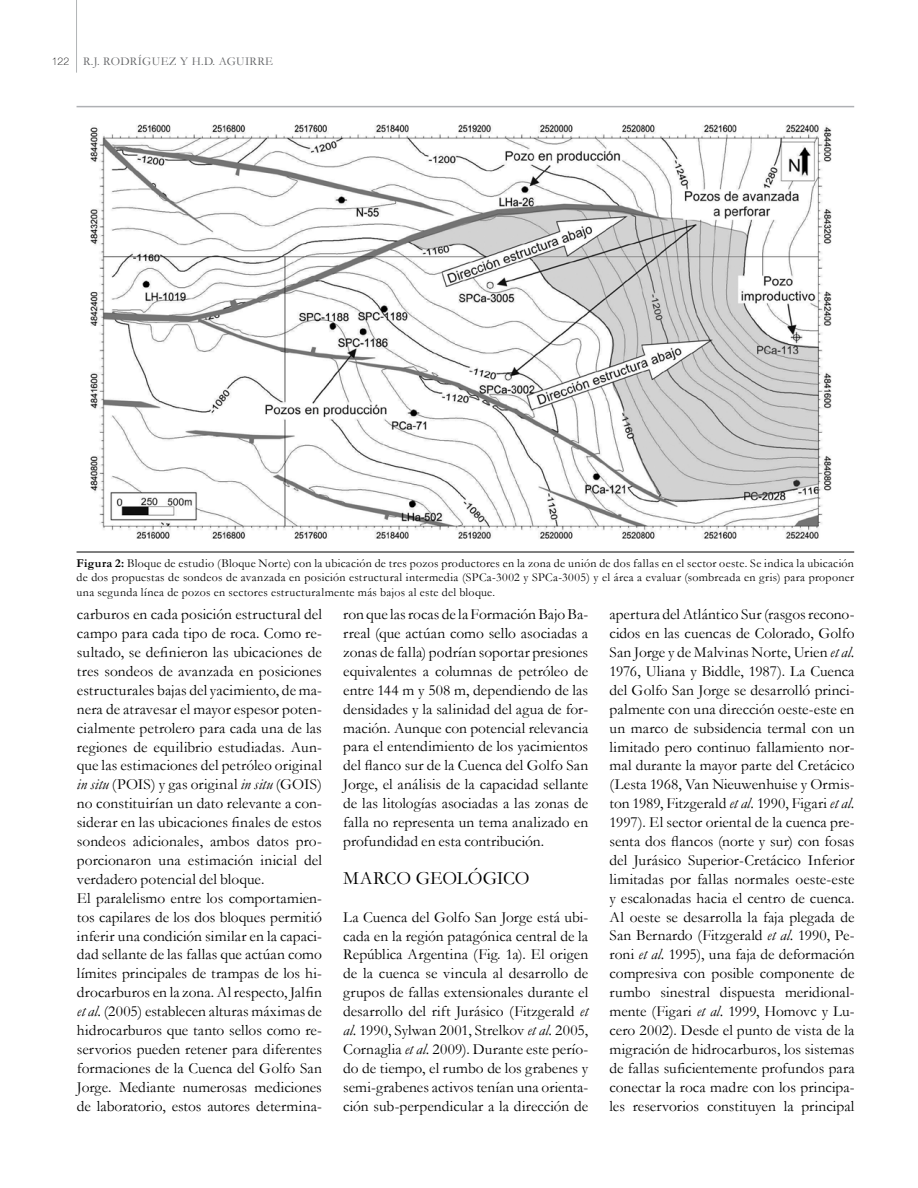
<style>
.page{position:relative;width:918px;height:1188px;background:#fff}
.page>*{position:absolute;margin:0;border:0;box-sizing:border-box;transform-origin:0 0}
.t1{font:18.9px "Garamond";letter-spacing:-.01em;color:#000}
.t2{font:15.45px/18.9px "Garamond";letter-spacing:.005em;color:#000;text-align:justify}
.t3{font:12px/14.4px "Garamond";letter-spacing:.025em;color:#000;text-align:justify}
.t4{font:12px "Garamond";letter-spacing:.025em;color:#636466}
.s1{font-family:"Helvetica Neue";font-weight:100;font-size:10.5px;color:#000}
.s2{font-weight:700}
.s3{font-style:italic}
</style>
<div class="page">
<hr style="left:76px;top:0;width:1px;height:73px;background:#b1b4b6">
<img style="left:80px;top:124px;width:762px;height:428px">
<hr style="left:77px;top:106px;width:777px;height:1px;background:#afb1b4">
<hr style="left:77px;top:552px;width:777px;height:1px;background:#000">
<p class="t4" style="left:52px;top:53px;width:223px"><span class="s1">122</span> R.J. RODRÍGUEZ y H.D. AGUIRRE</p>
<p class="t3" style="left:77px;top:556px;width:779px"><span class="s2">Figura 2:</span> Bloque de estudio (Bloque Norte) con la ubicación de tres pozos productores en la zona de unión de dos fallas en el sector oeste. Se indica la ubicación de dos propuestas de sondeos de avanzada en posición estructural intermedia (SPCa-3002 y SPCa-3005) y el área a evaluar (sombreada en gris) para proponer una segunda línea de pozos en sectores estructuralmente más bajos al este del bloque.</p>
<p class="t2" style="left:77px;top:605px;width:247px;text-align:left">carburos en cada posición estructural del campo para cada tipo de roca. Como re&shy;sultado, se definieron las ubicaciones de tres sondeos de avanzada en posiciones estructurales bajas del yacimiento, de ma&shy;nera de atravesar el mayor espesor poten&shy;cialmente petrolero para cada una de las regiones de equilibrio estudiadas. Aun&shy;que las estimaciones del petróleo original <span class="s3">in situ</span> (POIS) y gas original <span class="s3">in situ</span> (GOIS) no constituirían un dato relevante a con&shy;siderar en las ubicaciones finales de estos sondeos adicionales, ambos datos pro&shy;porcionaron una estimación inicial del verdadero potencial del bloque.<br>El paralelismo entre los comportamien&shy;tos capilares de los dos bloques permitió inferir una condición similar en la capaci&shy;dad sellante de las fallas que actúan como límites principales de trampas de los hi&shy;drocarburos en la zona. Al respecto, Jalfin <span class="s3">et al.</span> (2005) establecen alturas máximas de hidrocarburos que tanto sellos como re&shy;servorios pueden retener para diferentes formaciones de la Cuenca del Golfo San Jorge. Mediante numerosas mediciones de laboratorio, estos autores determina-</p>
<p class="t2" style="left:343px;top:604px;width:247px">ron que las rocas de la Formación Bajo Ba&shy;rreal (que actúan como sello asociadas a zonas de falla) podrían soportar presiones equivalentes a columnas de petróleo de entre 144 m y 508 m, dependiendo de las densidades y la salinidad del agua de for&shy;mación. Aunque con potencial relevancia para el entendimiento de los yacimientos del flanco sur de la Cuenca del Golfo San Jorge, el análisis de la capacidad sellante de las litologías asociadas a las zonas de falla no representa un tema analizado en profundidad en esta contribución.</p>
<p class="t1" style="left:343px;top:865px;width:188px">MARCO GEOLÓGICO</p>
<p class="t2" style="left:343px;top:907px;width:247px">La Cuenca del Golfo San Jorge está ubi&shy;cada en la región patagónica central de la República Argentina (Fig. 1a). El origen de la cuenca se vincula al desarrollo de grupos de fallas extensionales durante el desarrollo del rift Jurásico (Fitzgerald <span class="s3">et al.</span> 1990, Sylwan 2001, Strelkov <span class="s3">et al.</span> 2005, Cornaglia <span class="s3">et al.</span> 2009). Durante este perío&shy;do de tiempo, el rumbo de los grabenes y semi-grabenes activos tenían una orienta&shy;ción sub-perpendicular a la dirección de</p>
<p class="t2" style="left:610px;top:605px;width:247px">apertura del Atlántico Sur (rasgos recono&shy;cidos en las cuencas de Colorado, Golfo San Jorge y de Malvinas Norte, Urien <span class="s3">et al.<br></span>1976, Uliana y Biddle, 1987). La Cuenca del Golfo San Jorge se desarrolló princi&shy;palmente con una dirección oeste-este en un marco de subsidencia termal con un limitado pero continuo fallamiento nor&shy;mal durante la mayor parte del Cretácico (Lesta 1968, Van Nieuwenhuise y Ormis&shy;ton 1989, Fitzgerald <span class="s3">et al.</span> 1990, Figari <span class="s3">et al.<br></span>1997). El sector oriental de la cuenca pre&shy;senta dos flancos (norte y sur) con fosas del Jurásico Superior-Cretácico Inferior limitadas por fallas normales oeste-este y escalonadas hacia el centro de cuenca.<br>Al oeste se desarrolla la faja plegada de San Bernardo (Fitzgerald <span class="s3">et al.</span> 1990, Pe&shy;roni <span class="s3">et al.</span> 1995), una faja de deformación compresiva con posible componente de rumbo sinestral dispuesta meridional&shy;mente (Figari <span class="s3">et al.</span> 1999, Homovc y Lu&shy;cero 2002). Desde el punto de vista de la migración de hidrocarburos, los sistemas de fallas suficientemente profundos para conectar la roca madre con los principa&shy;les reservorios constituyen la principal</p>
</div>
